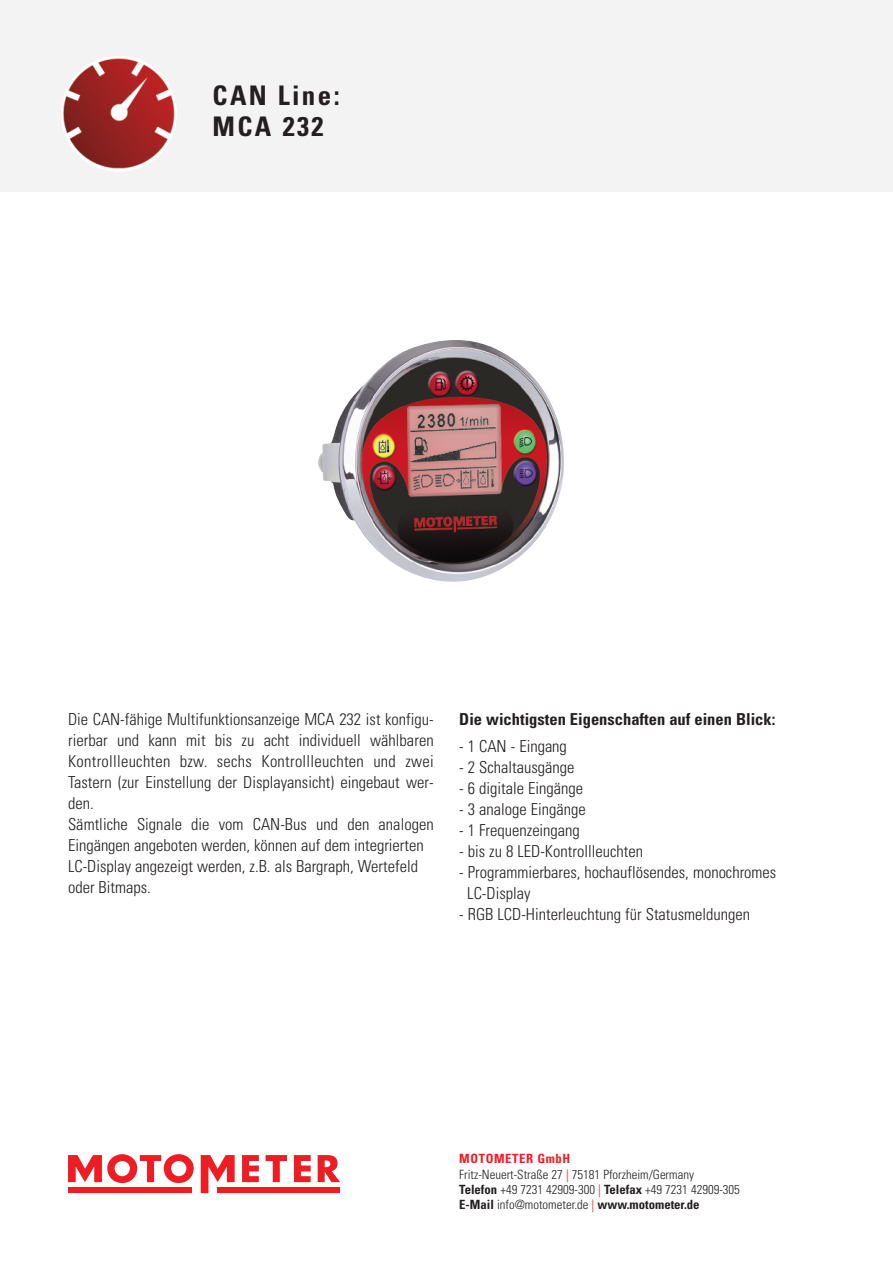
<style>
.page{position:relative;width:893px;height:1263px;background:#fff}
.page>*{position:absolute;margin:0;border:0;box-sizing:border-box;transform-origin:0 0}
.t1{font:700 condensed 27px/31.5px "Univers LT";letter-spacing:.09em;color:#231f20}
.t2{font:300 condensed 16.5px/21px "Univers LT";color:#231f20}
.t3{font:700 condensed 16.5px "Univers LT";color:#231f20}
.t4{font:300 condensed 12.75px/15.3px "Univers LT";color:#231f20}
.s1{font-weight:700;color:#ee1d23}
.s2{color:#ee1d23}
.s3{font-weight:700}
</style>
<div class="page">
<div style="left:0;top:0;width:893px;height:191px;background:#f3f3f3"></div>
<div style="left:68px;top:1187px;width:124px;height:6px;background:#ee1d23"></div>
<div style="left:218px;top:1187px;width:122px;height:6px;background:#ee1d23"></div>
<svg style="left:201px;top:1155px;width:34px;height:38px"></svg>
<svg style="left:68px;top:1154px;width:126px;height:29px"></svg>
<svg style="left:242px;top:1155px;width:17px;height:27px"></svg>
<svg style="left:266px;top:1155px;width:21px;height:27px"></svg>
<svg style="left:294px;top:1155px;width:17px;height:27px"></svg>
<svg style="left:318px;top:1155px;width:22px;height:27px"></svg>
<img style="left:318px;top:340px;width:246px;height:242px">
<img style="left:61px;top:56px;width:116px;height:116px;border-radius:50%">
<h1 class="t1" style="left:213px;top:79px;width:129px">CAN Line:<br>MCA 232</h1>
<p class="t2" style="left:68px;top:709px;width:367px">Die CAN-fähige Multifunktionsanzeige MCA 232 ist konfigu&shy;rierbar und kann mit bis zu acht individuell wählbaren Kontrollleuchten bzw. sechs Kontrollleuchten und zwei Tastern (zur Einstellung der Displayansicht) eingebaut wer&shy;den.<br>Sämtliche Signale die vom CAN-Bus und den analogen Eingängen angeboten werden, können auf dem integrierten LC-Display angezeigt werden, z.B. als Bargraph, Wertefeld oder Bitmaps.</p>
<p class="t3" style="left:459px;top:709px;width:318px">Die wichtigsten Eigenschaften auf einen Blick:</p>
<p class="t2" style="left:459px;top:736px;width:109px">- 1 CAN - Eingang</p>
<p class="t2" style="left:459px;top:757px;width:117px">- 2 Schaltausgänge</p>
<p class="t2" style="left:459px;top:778px;width:125px">- 6 digitale Eingänge</p>
<p class="t2" style="left:459px;top:799px;width:128px">- 3 analoge Eingänge</p>
<p class="t2" style="left:459px;top:820px;width:122px">- 1 Frequenzeingang</p>
<p class="t2" style="left:459px;top:841px;width:185px">- bis zu 8 LED-Kontrollleuchten</p>
<p class="t2" style="left:467px;top:862px;width:311px;text-indent:-8px">- Programmierbares, hochauflösendes, monochromes<br>LC-Display</p>
<p class="t2" style="left:459px;top:904px;width:292px">- RGB LCD-Hinterleuchtung für Statusmeldungen</p>
<p class="t4" style="left:459px;top:1151px;width:282px"><span class="s1">MOTOMETER GmbH<br></span>Fritz-Neuert-Straße 27 <span class="s2">|</span> 75181 Pforzheim/Germany<br><span class="s3">Telefon</span> +49 7231 42909-300 <span class="s2">|</span> <span class="s3">Telefax</span> +49 7231 42909-305<br><span class="s3">E-Mail</span> info@motometer.de <span class="s2">|</span> <span class="s3">www.motometer.de</span></p>
</div>
